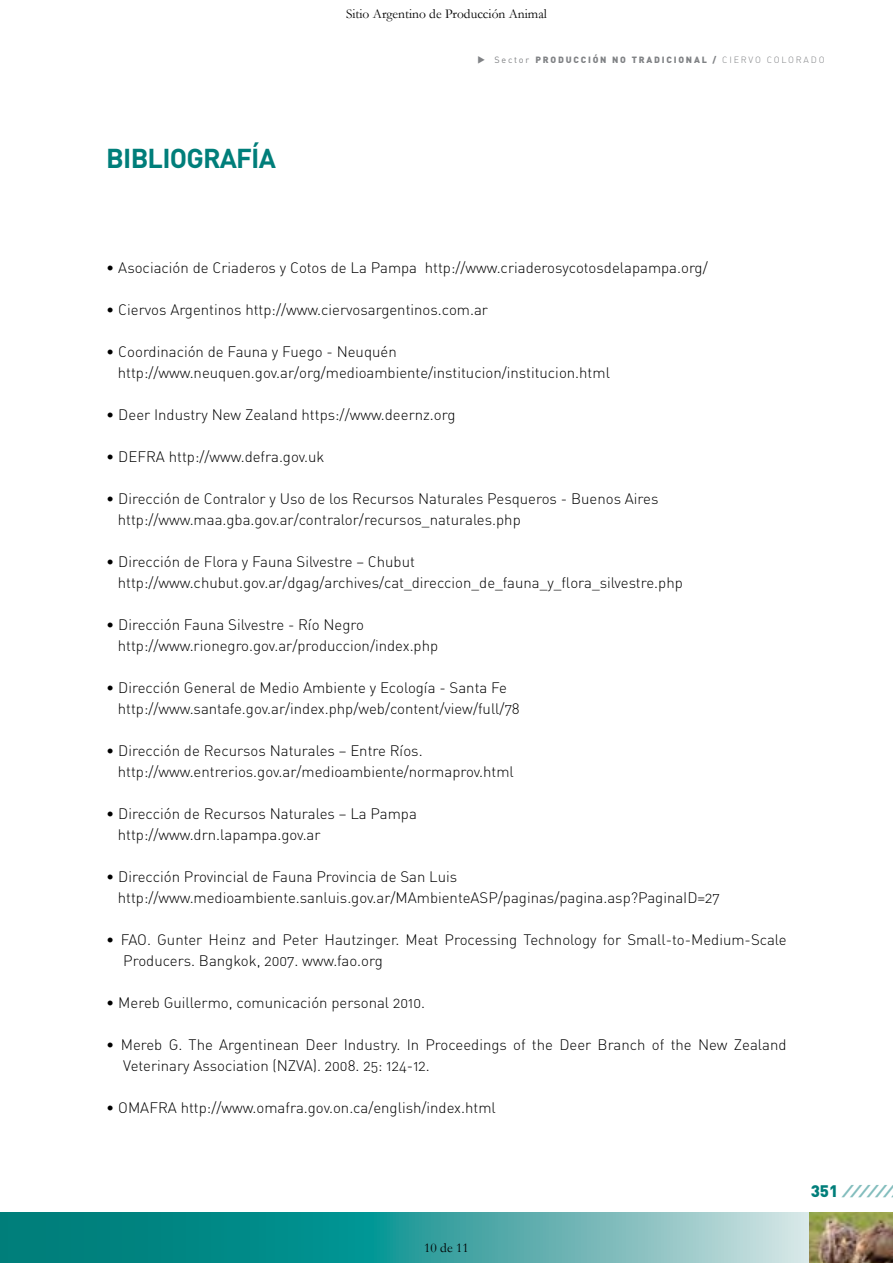
<style>
.page{position:relative;width:893px;height:1263px;background:#fff}
.page>*{position:absolute;margin:0;border:0;box-sizing:border-box;transform-origin:0 0}
.t1{font:700 27px "DIN";letter-spacing:-.03em;color:#007e7a}
.t2{font:italic 900 16.5px "Helvetica Neue";color:#83bdbd}
.t3{font:15px/21px "DIN Light Alternate";color:#000}
.t4{font:13.5px "Garamond";color:#000}
.t5{font:900 9px "DIN";letter-spacing:.2em;color:#808285}
.t6{font:9px "DIN Light Alternate";color:#808285}
.s1{font-weight:400}
.s2{font-family:"DIN Light Alternate";font-weight:400}
.s3{font-family:"DIN";font-style:normal;color:#007e7a}
</style>
<div class="page">
<svg style="left:1px;top:1213px;width:809px;height:50px;background:#40a3a1"></svg>
<img style="left:810px;top:1213px;width:83px;height:50px">
<p class="t4" style="left:346px;top:4px;width:202px">Sitio Argentino de Producción Animal</p>
<h1 class="t1" style="left:106px;top:141px;width:171px">BI BLIOGRAFÍA</h1>
<p class="t5" style="left:477px;top:54px;width:304px">◆ <span class="s1">Sector</span> PRODUCC IÓN NO T RADIC IONAL / <span class="s2">ciervo colo</span></p>
<p class="t6" style="left:796px;top:54px;width:16px">rado</p>
<p class="t3" style="left:106px;top:257px;width:603px">• Asociación de Criaderos y Cotos de La Pampa http://www.criaderosycotosdelapampa.org/</p>
<p class="t3" style="left:106px;top:299px;width:383px">• Ciervos Argentinos http://www.ciervosargentinos.com.ar</p>
<p class="t3" style="left:118px;top:341px;width:494px;text-indent:-11px">• Coordinación de Fauna y Fuego - Neuquén http://www.neuquen.gov.ar/org/medioambiente/institucion/institucion.html</p>
<p class="t3" style="left:106px;top:404px;width:351px">• Deer I ndustry N ew Zealand https://www.deernz.org</p>
<p class="t3" style="left:106px;top:446px;width:220px">• DEFRA http://www.defra.gov.uk</p>
<p class="t3" style="left:118px;top:488px;width:542px;text-indent:-11px">• Dirección de Contralor y Uso de los Recursos Naturales Pesqueros - Buenos Aires http://www.maa.gba.gov.ar/contralor/recursos_naturales.php</p>
<p class="t3" style="left:118px;top:551px;width:567px;text-indent:-11px">• Dirección de Flora y Fauna Silvestre – Chubut http://www.chubut.gov.ar/dgag/archives/cat_direccion_de_fauna_y_flora_silvestre.php</p>
<p class="t3" style="left:118px;top:614px;width:322px;text-indent:-11px">• Dirección Fauna Silvestre - Río N egro http://www.rionegro.gov.ar/produccion/index.php</p>
<p class="t3" style="left:118px;top:677px;width:404px;text-indent:-11px">• Dirección General de Medio Ambiente y Ecología - Santa Fe http://www.santafe.gov.ar/index.php/web/content/view/full/78</p>
<p class="t3" style="left:118px;top:740px;width:398px;text-indent:-11px">• Dirección de Recursos Naturales – Entre Ríos. http://www.entrerios.gov.ar/medioambiente/normaprov.html</p>
<p class="t3" style="left:118px;top:803px;width:301px;text-indent:-11px">• Dirección de Recursos Naturales – La Pampa http://www.drn.lapampa.gov.ar</p>
<p class="t3" style="left:118px;top:866px;width:604px;text-indent:-11px">• Dirección Provincial de Fauna Provincia de San Luis http://www.medioambiente.sanluis.gov.ar/MAmbienteASP/paginas/pagina.asp?PaginaI D=27</p>
<p class="t3" style="left:123px;top:929px;width:665px;text-indent:-17px">• FAO. Gunter Heinz and Peter Hautzinger. Meat Processing Technology for Small-to-Medium-Scale<br>Producers. Bangkok, 2007. www.fao.org</p>
<p class="t3" style="left:106px;top:992px;width:320px">• Mereb Guillermo, comunicación personal 2010.</p>
<p class="t3" style="left:123px;top:1034px;width:665px;text-indent:-17px">• Mereb G. The Argentinean Deer I ndustry. I n Proceedings of the Deer Branch of the New Zealand<br>Veterinary Association (N ZVA). 2008. 25: 124-12.</p>
<p class="t3" style="left:106px;top:1097px;width:391px">• OMAFRA http://www.omafra.gov.on.ca/english/index.html</p>
<p class="t4" style="left:424px;top:1238px;width:46px">10 de 11</p>
<p class="t2" style="left:811px;top:1181px;width:89px"><span class="s3">3 5 1</span> //////</p>
</div>
